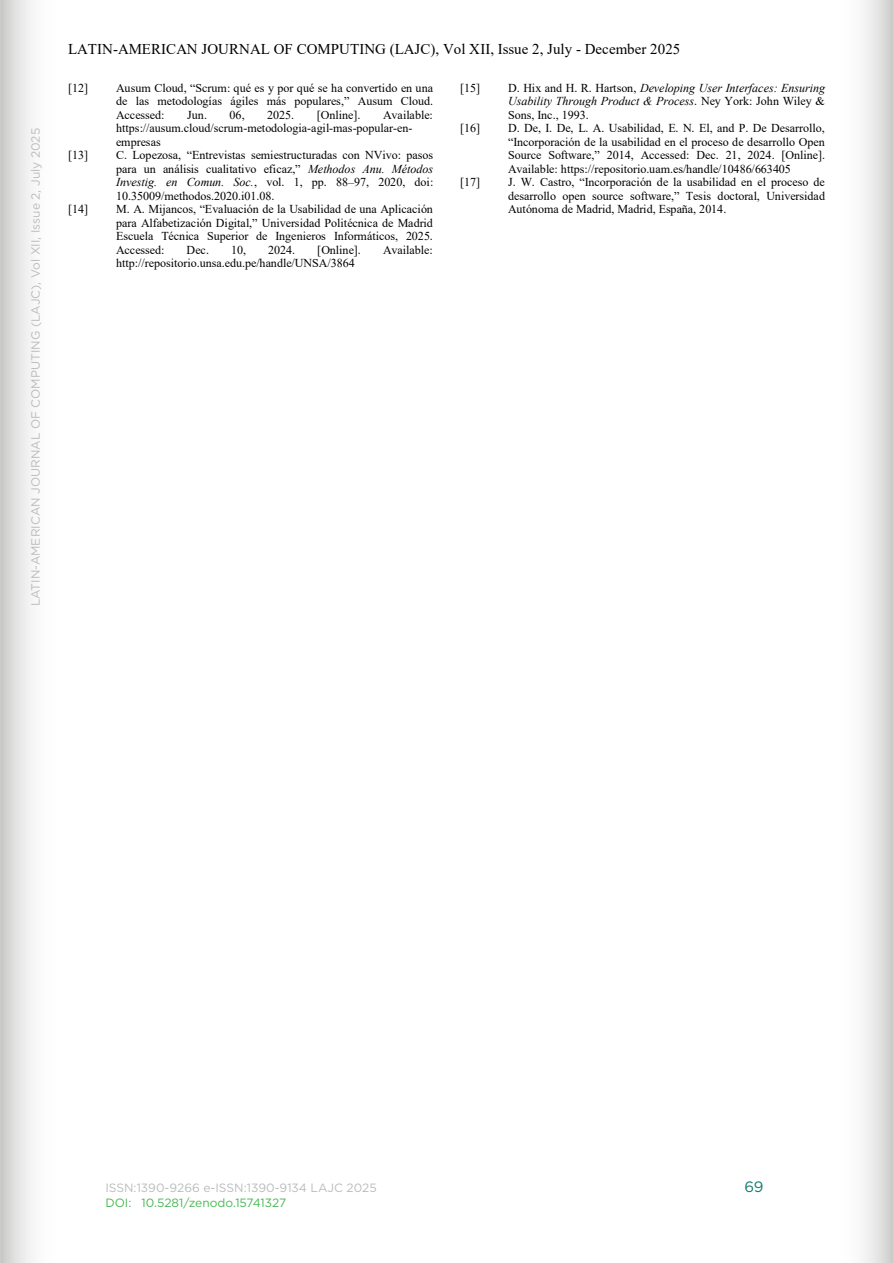
<style>
.page{position:relative;width:893px;height:1263px;background:#fff}
.page>*{position:absolute;margin:0;border:0;box-sizing:border-box;transform-origin:0 0}
.t1{font:15px "Times New Roman";color:#000}
.t2{font:15px "Gotham";color:#117c70}
.t3{font:12px/13.5px "Times New Roman";letter-spacing:-.005em;color:#000;text-align:justify}
.t4{font:italic 12px/13.5px "Times New Roman";color:#000;text-align:justify}
.t5{font:12px "Gotham";color:#babcbc}
.t6{font:12px "Gotham";color:#49b853}
.s1{font-style:normal}
.s2{font-style:italic}
</style>
<div class="page">
<p class="t5" style="left:28px;top:606px;width:480px;rotate:-90deg">LATIN-AMERICAN JOURNAL OF COMPUTING (LAJC), Vol XII, Issue 2, July 2025</p>
<p class="t1" style="left:68px;top:39px;width:614px">LATIN-AMERICAN JOURNAL OF COMPUTING (LAJC), Vol XII, Issue 2, July - December 2025</p>
<p class="t3" style="left:68px;top:81px;width:22px">[12]</p>
<p class="t3" style="left:116px;top:81px;width:318px">Ausum Cloud, “Scrum: qué es y por qué se ha convertido en una de las metodologías ágiles más populares,” Ausum Cloud.<br>Accessed:</p>
<p class="t3" style="left:460px;top:81px;width:22px">[15]</p>
<p class="t4" style="left:508px;top:81px;width:319px"><span class="s1">D. Hix and H. R. Hartson,</span> Developing User Interfaces: Ensuring Usability Through Product &amp; Process<span class="s1">. Ney York: John Wiley &amp; Sons, Inc., 1993.</span></p>
<p class="t3" style="left:460px;top:121px;width:22px">[16]</p>
<p class="t3" style="left:508px;top:121px;width:318px">D. De, I. De, L. A. Usabilidad, E. N. El, and P. De Desarrollo, “Incorporación de la usabilidad en el proceso de desarrollo Open Source Software,” 2014, Accessed: Dec. 21, 2024. [Online].<br>Available: https://repositorio.uam.es/handle/10486/663405</p>
<p class="t3" style="left:460px;top:175px;width:22px">[17]</p>
<p class="t3" style="left:508px;top:175px;width:318px">J. W. Castro, “Incorporación de la usabilidad en el proceso de desarrollo open source software,” Tesis doctoral, Universidad Autónoma de Madrid, Madrid, España, 2014.</p>
<p class="t3" style="left:116px;top:108px;width:318px;text-align:left;text-indent:267px">Available: https://ausum.cloud/scrum-metodologia-agil-mas-popular-en&shy;empresas</p>
<p class="t3" style="left:187px;top:108px;width:21px">Jun.</p>
<p class="t3" style="left:230px;top:108px;width:17px">06,</p>
<p class="t3" style="left:267px;top:108px;width:29px">2025.</p>
<p class="t3" style="left:317px;top:108px;width:45px">[Online].</p>
<p class="t3" style="left:68px;top:148px;width:22px">[13]</p>
<p class="t3" style="left:116px;top:148px;width:319px">C. Lopezosa, “Entrevistas semiestructuradas con NVivo: pasos para un análisis cualitativo eficaz,” <span class="s2">Methodos Anu. Métodos Investig. en Comun. Soc.</span>, vol. 1, pp. 88–97, 2020, doi:<br>10.35009/methodos.2020.i01.08.</p>
<p class="t3" style="left:68px;top:202px;width:22px">[14]</p>
<p class="t3" style="left:116px;top:202px;width:318px">M. A. Mijancos, “Evaluación de la Usabilidad de una Aplicación para Alfabetización Digital,” Universidad Politécnica de Madrid Escuela Técnica Superior de Ingenieros Informáticos, 2025.<br>Accessed:</p>
<p class="t3" style="left:187px;top:243px;width:24px">Dec.</p>
<p class="t3" style="left:231px;top:243px;width:17px">10,</p>
<p class="t3" style="left:268px;top:243px;width:28px">2024.</p>
<p class="t3" style="left:317px;top:243px;width:45px">[Online].</p>
<p class="t3" style="left:383px;top:243px;width:51px">Available:</p>
<p class="t3" style="left:116px;top:256px;width:240px">http://repositorio.unsa.edu.pe/handle/UNSA/3864</p>
<p class="t5" style="left:105px;top:1180px;width:273px">ISSN:1390-9266 e-ISSN:1390-9134 LAJC 2025</p>
<p class="t2" style="left:744px;top:1177px;width:21px">69</p>
<p class="t6" style="left:105px;top:1195px;width:28px">DOI:</p>
<p class="t6" style="left:142px;top:1195px;width:146px">10.5281/zenodo.15741327</p>
</div>
